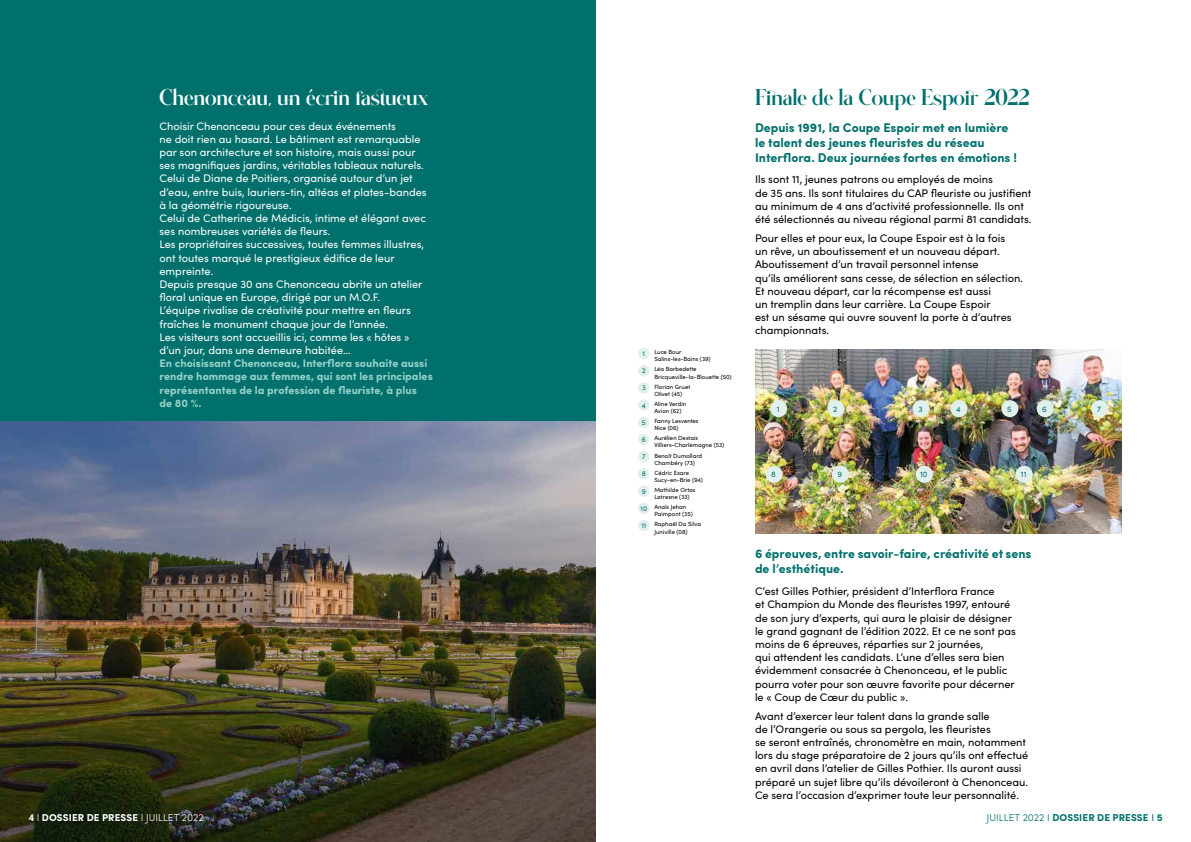
<style>
.page{position:relative;width:1191px;height:842px;background:#fff}
.page>*{position:absolute;margin:0;border:0;box-sizing:border-box;transform-origin:0 0}
.t1{font:20px "Glitten";letter-spacing:-.01em;color:#fff}
.t2{font:20px "Glitten";letter-spacing:-.015em;color:#00706d}
.t3{font:700 12.6px/15.1px "Sofia Pro";color:#00706d}
.t4{font:11px/13.2px "Sofia Pro";color:#000}
.t5{font:11px/13.2px "Sofia Pro";color:#fff}
.t6{font:700 11px/13.2px "Sofia Pro";color:#98d1cb}
.t7{font:700 10px "Sofia Pro";letter-spacing:.01em;color:#fff}
.t8{font:700 10px "Sofia Pro";letter-spacing:.01em;color:#00706d}
.t9{font:8px "Sofia Pro";color:#00706d}
.t10{font:7px "Sofia Pro";color:#00706d}
.t11{font:6px/7.2px "Sofia Pro";color:#000}
.s1{font-weight:300}
.s2{font-weight:400}
</style>
<div class="page">
<div style="left:0;top:0;width:595px;height:421px;background:#00706d"></div>
<img style="left:0;top:421px;width:595px;height:421px">
<img style="left:755px;top:349px;width:366px;height:185px">
<div style="left:770px;top:400px;width:17px;height:17px;background:#e1f0ec;border-radius:50%"></div>
<div style="left:827px;top:400px;width:17px;height:17px;background:#e1f0ec;border-radius:50%"></div>
<div style="left:912px;top:400px;width:17px;height:17px;background:#e1f0ec;border-radius:50%"></div>
<div style="left:950px;top:400px;width:17px;height:17px;background:#e1f0ec;border-radius:50%"></div>
<div style="left:1001px;top:400px;width:17px;height:17px;background:#e1f0ec;border-radius:50%"></div>
<div style="left:1036px;top:400px;width:17px;height:17px;background:#e1f0ec;border-radius:50%"></div>
<div style="left:1091px;top:400px;width:17px;height:17px;background:#e1f0ec;border-radius:50%"></div>
<div style="left:765px;top:466px;width:17px;height:17px;background:#e1f0ec;border-radius:50%"></div>
<div style="left:832px;top:466px;width:17px;height:17px;background:#e1f0ec;border-radius:50%"></div>
<div style="left:916px;top:466px;width:17px;height:17px;background:#e1f0ec;border-radius:50%"></div>
<div style="left:1015px;top:466px;width:17px;height:17px;background:#e1f0ec;border-radius:50%"></div>
<div style="left:638px;top:348px;width:11px;height:11px;background:#e1f0ec;border-radius:50%"></div>
<div style="left:638px;top:365px;width:11px;height:11px;background:#e1f0ec;border-radius:50%"></div>
<div style="left:638px;top:382px;width:11px;height:12px;background:#e1f0ec;border-radius:50%"></div>
<div style="left:638px;top:399px;width:11px;height:12px;background:#e1f0ec;border-radius:50%"></div>
<div style="left:638px;top:417px;width:11px;height:11px;background:#e1f0ec;border-radius:50%"></div>
<div style="left:638px;top:434px;width:11px;height:11px;background:#e1f0ec;border-radius:50%"></div>
<div style="left:638px;top:451px;width:11px;height:11px;background:#e1f0ec;border-radius:50%"></div>
<div style="left:638px;top:468px;width:11px;height:12px;background:#e1f0ec;border-radius:50%"></div>
<div style="left:638px;top:485px;width:11px;height:12px;background:#e1f0ec;border-radius:50%"></div>
<div style="left:638px;top:503px;width:11px;height:11px;background:#e1f0ec;border-radius:50%"></div>
<div style="left:638px;top:520px;width:11px;height:11px;background:#e1f0ec;border-radius:50%"></div>
<h1 class="t1" style="left:159px;top:83px;width:270px">Chenonceau, un écrin fastueux</h1>
<p class="t5" style="left:159px;top:119px;width:269px">Choisir Chenonceau pour ces deux événements<br>ne doit rien au hasard. Le bâtiment est remarquable par son architecture et son histoire, mais aussi pour ses magnifiques jardins, véritables tableaux naturels.<br>Celui de Diane de Poitiers, organisé autour d’un jet d’eau, entre buis, lauriers-tin, altéas et plates-bandes à la géométrie rigoureuse.<br>Celui de Catherine de Médicis, intime et élégant avec ses nombreuses variétés de fleurs.<br>Les propriétaires successives, toutes femmes illustres, ont toutes marqué le prestigieux édifice de leur empreinte.<br>Depuis presque 30 ans Chenonceau abrite un atelier floral unique en Europe, dirigé par un M.O.F.<br>L’équipe rivalise de créativité pour mettre en fleurs fraîches le monument chaque jour de l’année.<br>Les visiteurs sont accueillis ici, comme les « hôtes » d’un jour, dans une demeure habitée…</p>
<p class="t6" style="left:159px;top:356px;width:275px">En choisissant Chenonceau, Interflora souhaite aussi rendre hommage aux femmes, qui sont les principales représentantes de la profession de fleuriste, à plus<br>de 80 %.</p>
<p class="t11" style="left:654px;top:348px;width:58px">Luce Bour<br>Salins-les-Bains (39)</p>
<p class="t11" style="left:654px;top:365px;width:79px">Léa Barbedette<br>Bricqueville-la-Blouette (50)</p>
<p class="t11" style="left:654px;top:383px;width:37px">Florian Gruet<br>Olivet (45)</p>
<p class="t11" style="left:654px;top:400px;width:33px">Aline Verdin<br>Avion (62)</p>
<p class="t11" style="left:654px;top:417px;width:46px">Fanny Lesventes<br>Nice (06)</p>
<p class="t11" style="left:654px;top:434px;width:71px">Aurélien Destais<br>Villiers-Charlemagne (53)</p>
<p class="t11" style="left:654px;top:451px;width:49px">Benoît Dumollard<br>Chambéry (73)</p>
<p class="t11" style="left:654px;top:469px;width:50px">Cédric Exare<br>Sucy-en-Brie (94)</p>
<p class="t11" style="left:654px;top:486px;width:43px">Mathilde Ortas<br>Latresne (33)</p>
<p class="t11" style="left:654px;top:503px;width:40px">Anaïs Jehan<br>Paimpont (35)</p>
<p class="t11" style="left:654px;top:520px;width:48px">Raphaël Da Silva<br>Juniville (08)</p>
<p class="t10" style="left:642px;top:348px;width:4px">1</p>
<p class="t10" style="left:642px;top:366px;width:5px">2</p>
<p class="t10" style="left:642px;top:383px;width:5px">3</p>
<p class="t10" style="left:642px;top:400px;width:5px">4</p>
<p class="t10" style="left:642px;top:417px;width:5px">5</p>
<p class="t10" style="left:642px;top:434px;width:6px">6</p>
<p class="t10" style="left:642px;top:452px;width:5px">7</p>
<p class="t10" style="left:642px;top:469px;width:6px">8</p>
<p class="t10" style="left:642px;top:486px;width:6px">9</p>
<p class="t10" style="left:640px;top:503px;width:8px">10</p>
<p class="t10" style="left:641px;top:520px;width:6px">11</p>
<h1 class="t2" style="left:755px;top:83px;width:276px">Finale de la Coupe Espoir 2022</h1>
<p class="t3" style="left:755px;top:119px;width:263px">Depuis 1991, la Coupe Espoir met en lumière le talent des jeunes fleuristes du réseau<br>Interflora. Deux journées fortes en émotions !</p>
<p class="t4" style="left:755px;top:172px;width:278px">Ils sont 11, jeunes patrons ou employés de moins<br>de 35 ans. Ils sont titulaires du CAP fleuriste ou justifient au minimum de 4 ans d’activité professionnelle. Ils ont été sélectionnés au niveau régional parmi 81 candidats.</p>
<p class="t4" style="left:755px;top:231px;width:269px">Pour elles et pour eux, la Coupe Espoir est à la fois<br>un rêve, un aboutissement et un nouveau départ.<br>Aboutissement d’un travail personnel intense<br>qu’ils améliorent sans cesse, de sélection en sélection.<br>Et nouveau départ, car la récompense est aussi<br>un tremplin dans leur carrière. La Coupe Espoir<br>est un sésame qui ouvre souvent la porte à d’autres championnats.</p>
<p class="t9" style="left:776px;top:403px;width:4px">1</p>
<p class="t9" style="left:833px;top:403px;width:6px">2</p>
<p class="t9" style="left:918px;top:403px;width:6px">3</p>
<p class="t9" style="left:956px;top:403px;width:6px">4</p>
<p class="t9" style="left:1007px;top:403px;width:6px">5</p>
<p class="t9" style="left:1042px;top:403px;width:6px">6</p>
<p class="t9" style="left:1097px;top:403px;width:6px">7</p>
<p class="t9" style="left:771px;top:468px;width:6px">8</p>
<p class="t9" style="left:837px;top:468px;width:6px">9</p>
<p class="t9" style="left:920px;top:468px;width:9px">10</p>
<p class="t9" style="left:1020px;top:468px;width:7px">11</p>
<p class="t3" style="left:755px;top:545px;width:278px">6 épreuves, entre savoir-faire, créativité et sens de l’esthétique.</p>
<p class="t4" style="left:755px;top:584px;width:262px">C’est Gilles Pothier, président d’Interflora France<br>et Champion du Monde des fleuristes 1997, entouré de son jury d’experts, qui aura le plaisir de désigner le grand gagnant de l’édition 2022. Et ce ne sont pas moins de 6 épreuves, réparties sur 2 journées,<br>qui attendent les candidats. L’une d’elles sera bien évidemment consacrée à Chenonceau, et le public pourra voter pour son œuvre favorite pour décerner le « Coup de Cœur du public ».</p>
<p class="t4" style="left:755px;top:708px;width:275px">Avant d’exercer leur talent dans la grande salle<br>de l’Orangerie ou sous sa pergola, les fleuristes<br>se seront entraînés, chronomètre en main, notamment lors du stage préparatoire de 2 jours qu’ils ont effectué en avril dans l’atelier de Gilles Pothier. Ils auront aussi préparé un sujet libre qu’ils dévoileront à Chenonceau.<br>Ce sera l’occasion d’exprimer toute leur personnalité.</p>
<p class="t7" style="left:28px;top:810px;width:177px">4 <span class="s1">I</span> DOSSIER DE PRESSE <span class="s1">I JUILLET 2022</span></p>
<p class="t8" style="left:986px;top:810px;width:177px"><span class="s1">JUILLET 2022 I</span> DOSSIER DE PRESSE <span class="s2">I</span> 5</p>
</div>
